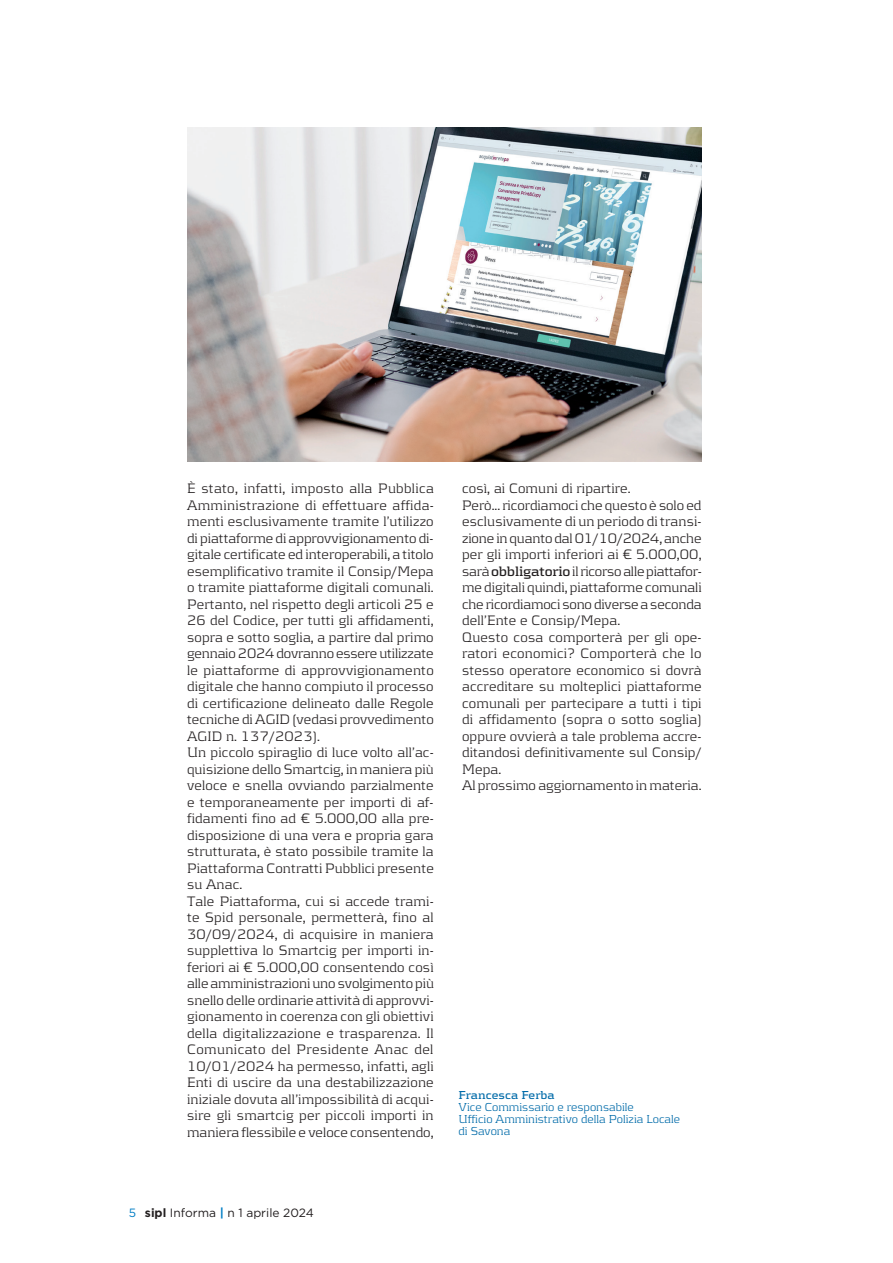
<style>
.page{position:relative;width:893px;height:1263px;background:#fff}
.page>*{position:absolute;margin:0;border:0;box-sizing:border-box;transform-origin:0 0}
.t1{font:300 14.25px/16.5px "Kontrapunkt";letter-spacing:.01em;color:#231f20}
.t2{font:300 12px/12px "Kontrapunkt";color:#006ba9}
.t3{font:12px "Gotham";color:#231f20}
.t4{font:700 12px "Kontrapunkt";color:#006ba9}
.s1{font-weight:700}
.s2{color:#007ec5}
.s3{font-weight:700;color:#007ec5}
</style>
<div class="page">
<img style="left:187px;top:128px;width:515px;height:333px">
<p class="t1" style="left:187px;top:480px;width:248px">È stato, infatti, imposto alla Pubblica Amministrazione di effettuare affida&shy;menti esclusivamente tramite l’utilizzo di piattaforme di approvvigionamento di&shy;gitale certificate ed interoperabili, a titolo esemplificativo tramite il Consip/Mepa o tramite piattaforme digitali comunali.<br>Pertanto, nel rispetto degli articoli 25 e 26 del Codice, per tutti gli affidamenti, sopra e sotto soglia, a partire dal primo gennaio 2024 dovranno essere utilizzate le piattaforme di approvvigionamento digitale che hanno compiuto il processo di certificazione delineato dalle Regole tecniche di AGID (vedasi provvedimento AGID n. 137/2023).<br>Un piccolo spiraglio di luce volto all’ac&shy;quisizione dello Smartcig, in maniera più veloce e snella ovviando parzialmente e temporaneamente per importi di af&shy;fidamenti fino ad € 5.000,00 alla pre&shy;disposizione di una vera e propria gara strutturata, è stato possibile tramite la Piattaforma Contratti Pubblici presente su Anac.<br>Tale Piattaforma, cui si accede trami&shy;te Spid personale, permetterà, fino al 30/09/2024, di acquisire in maniera supplettiva lo Smartcig per importi in&shy;feriori ai € 5.000,00 consentendo così alle amministrazioni uno svolgimento più snello delle ordinarie attività di approvvi&shy;gionamento in coerenza con gli obiettivi della digitalizzazione e trasparenza. Il Comunicato del Presidente Anac del 10/01/2024 ha permesso, infatti, agli Enti di uscire da una destabilizzazione iniziale dovuta all’impossibilità di acqui&shy;sire gli smartcig per piccoli importi in maniera flessibile e veloce consentendo,</p>
<p class="t1" style="left:462px;top:480px;width:241px">così, ai Comuni di ripartire.<br>Però... ricordiamoci che questo è solo ed esclusivamente di un periodo di transi&shy;zione in quanto dal 01/10/2024, anche per gli importi inferiori ai € 5.000,00, sarà <span class="s1">obbligatorio</span> il ricorso alle piattafor&shy;me digitali quindi, piattaforme comunali che ricordiamoci sono diverse a seconda dell’Ente e Consip/Mepa.<br>Questo cosa comporterà per gli ope&shy;ratori economici? Comporterà che lo stesso operatore economico si dovrà accreditare su molteplici piattaforme comunali per partecipare a tutti i tipi di affidamento (sopra o sotto soglia) oppure ovvierà a tale problema accre&shy;ditandosi definitivamente sul Consip/ Mepa.<br>Al prossimo aggiornamento in materia.</p>
<p class="t4" style="left:459px;top:1088px;width:98px">Francesca Ferba</p>
<p class="t2" style="left:459px;top:1101px;width:223px">Vice Commissario e responsabile<br>Ufficio Amministrativo della Polizia Locale di Savona</p>
<p class="t3" style="left:129px;top:1205px;width:187px"><span class="s2">5</span> <span class="s1">sipl</span> Informa <span class="s3">|</span> n 1 aprile 2024</p>
</div>
